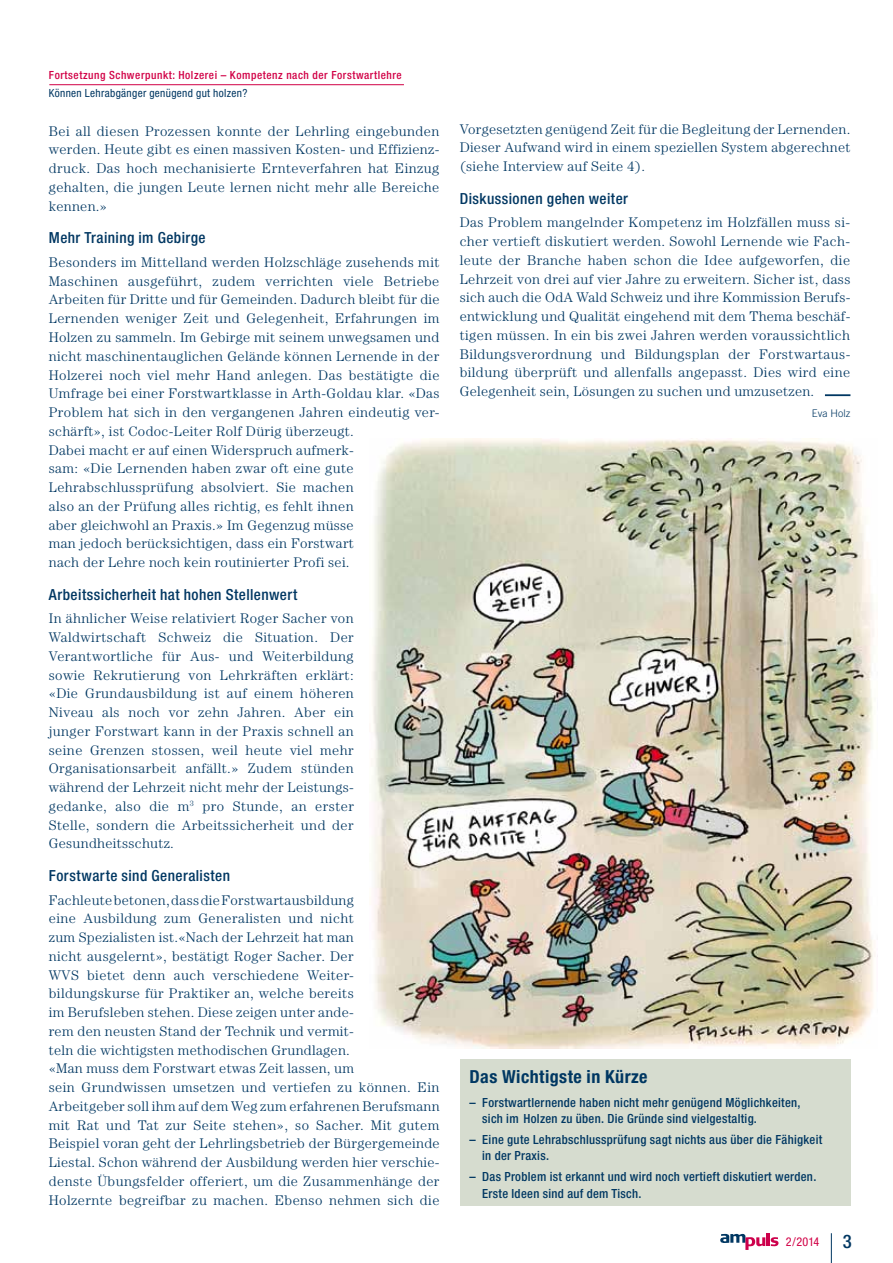
<style>
.page{position:relative;width:893px;height:1263px;background:#fff}
.page>*{position:absolute;margin:0;border:0;box-sizing:border-box;transform-origin:0 0}
.t1{font:700 condensed 18px "Helvetica Neue";letter-spacing:.025em;color:#003762}
.t2{font:500 condensed 15.3px "Helvetica Neue";letter-spacing:.03em;color:#003762}
.t3{font:300 13.95px/18.8px "Century";letter-spacing:.03em;color:#003762;text-align:justify}
.t4{font:500 condensed 12.6px/16.5px "Helvetica Neue";letter-spacing:.025em;color:#003762}
.t5{font:condensed 12.15px "Helvetica Neue";color:#d10046}
.t6{font:500 condensed 11.25px "Helvetica Neue";letter-spacing:.05em;color:#d10046}
.t7{font:condensed 11.25px "Helvetica Neue";letter-spacing:.03em;color:#003762}
.t8{font:300 10.5px "Trade Gothic";letter-spacing:.005em;color:#003762}
.s1{font-weight:500;font-size:18.75px;color:#003762}
</style>
<div class="page">
<svg style="left:720px;top:1234px;width:45px;height:16px"></svg>
<hr style="left:766px;top:1233px;width:4px;height:13px;background:#cd004b">
<svg style="left:771px;top:1237px;width:7px;height:9px"></svg>
<hr style="left:831px;top:1233px;width:1px;height:30px;background:#003762">
<hr style="left:49px;top:84px;width:355px;height:1px;background:#d10046">
<hr style="left:825px;top:394px;width:25px;height:2px;background:#003762">
<div style="left:460px;top:1060px;width:390px;height:146px;background:#d6dccf"></div>
<img style="left:371px;top:438px;width:504px;height:610px">
<p class="t6" style="left:49px;top:68px;width:354px">Fortsetzung Schwerpunkt: Holzerei – Kompetenz nach der Forstwartlehre</p>
<p class="t7" style="left:49px;top:86px;width:200px">Können Lehrabgänger genügend gut holzen?</p>
<p class="t3" style="left:49px;top:121px;width:392px">Bei all diesen Prozessen konnte der Lehrling eingebunden werden. Heute gibt es einen massiven Kosten- und Effizienz&shy;druck. Das hoch mechanisierte Ernteverfahren hat Einzug gehalten, die jungen Leute lernen nicht mehr alle Bereiche kennen.»</p>
<p class="t2" style="left:49px;top:229px;width:158px">Mehr Training im Gebirge</p>
<p class="t3" style="left:49px;top:253px;width:392px;text-align:left">Besonders im Mittelland werden Holzschläge zusehends mit Maschinen ausgeführt, zudem verrichten viele Betriebe Arbeiten für Dritte und für Gemeinden. Dadurch bleibt für die Lernenden weniger Zeit und Gelegenheit, Erfahrungen im Holzen zu sammeln. Im Gebirge mit seinem unwegsamen und nicht maschinentauglichen Gelände können Lernende in der Holzerei noch viel mehr Hand anlegen. Das bestätigte die Umfrage bei einer Forstwartklasse in Arth-Goldau klar. «Das Problem hat sich in den vergangenen Jahren eindeutig ver&shy;schärft», ist Codoc-Leiter Rolf Dürig überzeugt.<br>Dabei macht er auf einen Widerspruch aufmerk-<br>sam: «Die Lernenden haben zwar oft eine gute Lehrabschlussprüfung absolviert. Sie machen<br>also an der Prüfung alles richtig, es fehlt ihnen<br>aber gleichwohl an Praxis.» Im Gegenzug müsse<br>man jedoch berücksichtigen, dass ein Forstwart<br>nach der Lehre noch kein routinierter Profi sei.</p>
<p class="t2" style="left:49px;top:585px;width:250px">Arbeitssicherheit hat hohen Stellenwert</p>
<p class="t3" style="left:49px;top:609px;width:307px">In ähnlicher Weise relativiert Roger Sacher von Waldwirtschaft Schweiz die Situation. Der Verantwortliche für Aus- und Weiterbildung sowie Rekrutierung von Lehrkräften erklärt: «Die Grundausbildung ist auf einem höheren Niveau als noch vor zehn Jahren. Aber ein junger Forstwart kann in der Praxis schnell an seine Grenzen stossen, weil heute viel mehr Organisationsarbeit anfällt.» Zudem stünden während der Lehrzeit nicht mehr der Leistungs&shy;gedanke, also die m<sup>3</sup> pro Stunde, an erster Stelle, sondern die Arbeitssicherheit und der Gesundheitsschutz.</p>
<p class="t2" style="left:49px;top:866px;width:183px">Forstwarte sind Generalisten</p>
<p class="t3" style="left:49px;top:890px;width:392px;text-align:left">Fachleute betonen, dass die Forstwartausbildung<br>eine Ausbildung zum Generalisten und nicht<br>zum Spezialisten ist.«Nach der Lehrzeit hat man<br>nicht ausgelernt», bestätigt Roger Sacher. Der<br>WVS bietet denn auch verschiedene Weiter&shy;bildungskurse für Praktiker an, welche bereits<br>im Berufsleben stehen. Diese zeigen unter ande-<br>rem den neusten Stand der Technik und vermit-<br>teln die wichtigsten methodischen Grundlagen.<br>«Man muss dem Forstwart etwas Zeit lassen, um<br>sein Grundwissen umsetzen und vertiefen zu können. Ein Arbeitgeber soll ihm auf dem Weg zum erfahrenen Berufsmann mit Rat und Tat zur Seite stehen», so Sacher. Mit gutem Beispiel voran geht der Lehrlingsbetrieb der Bürgergemeinde Liestal. Schon während der Ausbildung werden hier verschie&shy;denste Übungsfelder offeriert, um die Zusammenhänge der Holzernte begreifbar zu machen. Ebenso nehmen sich die</p>
<p class="t3" style="left:460px;top:119px;width:392px">Vorgesetzten genügend Zeit für die Begleitung der Lernenden.<br>Dieser Aufwand wird in einem speziellen System abgerechnet (siehe Interview auf Seite 4).</p>
<p class="t2" style="left:460px;top:189px;width:170px">Diskussionen gehen weiter</p>
<p class="t3" style="left:460px;top:213px;width:392px">Das Problem mangelnder Kompetenz im Holzfällen muss si&shy;cher vertieft diskutiert werden. Sowohl Lernende wie Fach&shy;leute der Branche haben schon die Idee aufgeworfen, die Lehrzeit von drei auf vier Jahre zu erweitern. Sicher ist, dass sich auch die OdA Wald Schweiz und ihre Kommission Berufs&shy;entwicklung und Qualität eingehend mit dem Thema beschäf&shy;tigen müssen. In ein bis zwei Jahren werden voraussichtlich Bildungsverordnung und Bildungsplan der Forstwartaus&shy;bildung überprüft und allenfalls angepasst. Dies wird eine Gelegenheit sein, Lösungen zu suchen und umzusetzen.</p>
<p class="t8" style="left:812px;top:407px;width:40px">Eva Holz</p>
<p class="t1" style="left:469px;top:1065px;width:180px">Das Wichtigste in Kürze</p>
<p class="t4" style="left:482px;top:1094px;width:320px;text-indent:-13px">– Forstwartlernende haben nicht mehr genügend Möglichkeiten, sich im Holzen zu üben. Die Gründe sind vielgestaltig.</p>
<p class="t4" style="left:482px;top:1131px;width:342px;text-indent:-13px">– Eine gute Lehrabschlussprüfung sagt nichts aus über die Fähigkeit in der Praxis.</p>
<p class="t4" style="left:482px;top:1168px;width:336px;text-indent:-13px">– Das Problem ist erkannt und wird noch vertieft diskutiert werden.<br>Erste Ideen sind auf dem Tisch.</p>
<p class="t5" style="left:786px;top:1234px;width:67px">2/2014 <span class="s1">3</span></p>
</div>
